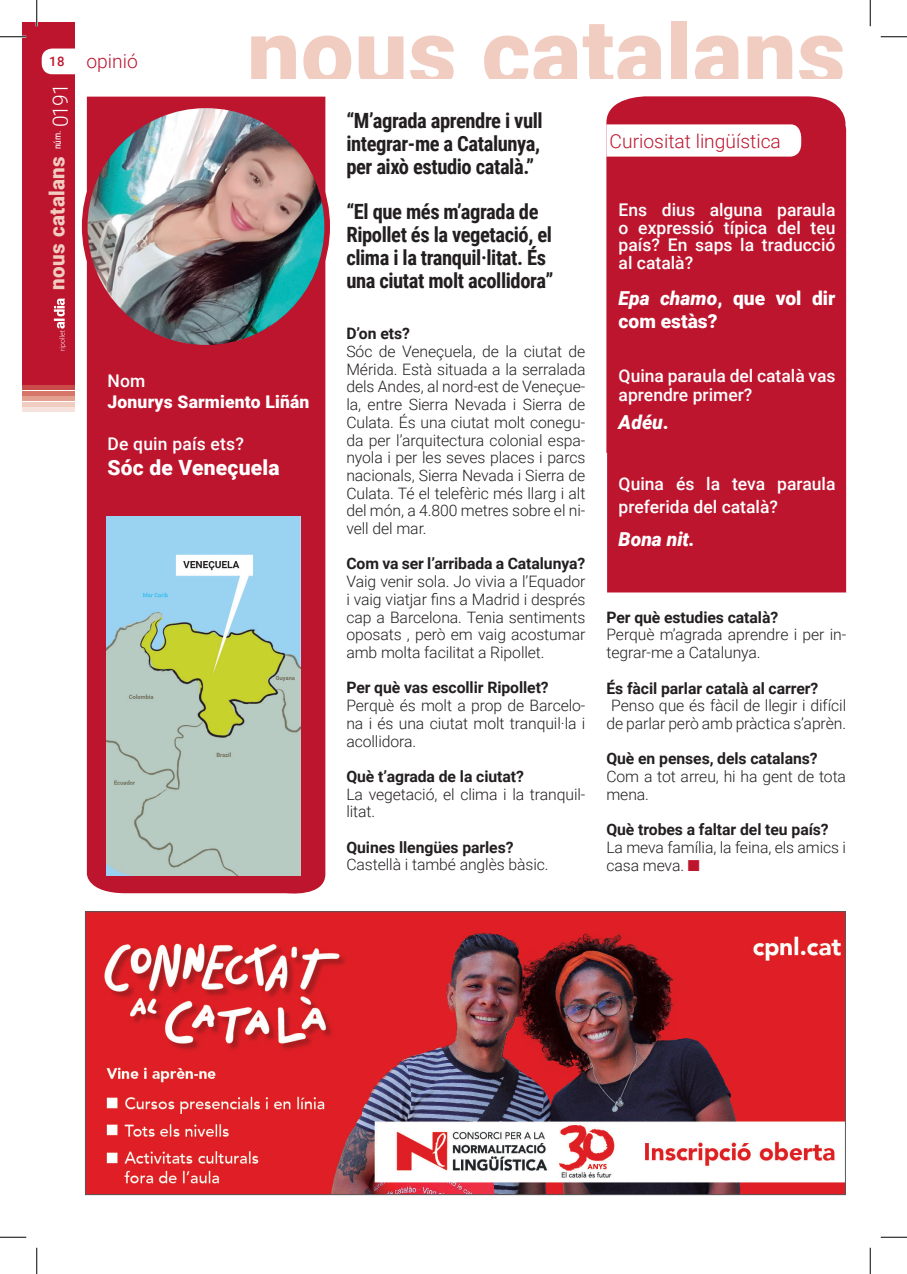
<style>
.page{position:relative;width:907px;height:1274px;background:#fff}
.page>*{position:absolute;margin:0;border:0;box-sizing:border-box;transform-origin:0 0}
.t1{font:900 93.8px "Roboto";letter-spacing:.01em;color:#f1ccc1}
.t2{font:700 21px/22.8px "Roboto Condensed";letter-spacing:-.02em;color:#231f20;text-align:justify}
.t3{font:900 21px "Roboto";letter-spacing:.01em;color:#fff}
.t4{font:900 21px "Roboto";letter-spacing:.02em;color:#f1ccc1}
.t5{font:300 19.25px "Roboto";color:#bd152e}
.t6{font:900 19.25px/22.8px "Roboto";color:#fff}
.t7{font:italic 900 19.25px "Roboto";color:#fff}
.t8{font:500 17.5px/17.5px "Roboto";color:#fff}
.t9{font:900 17.5px "Roboto";letter-spacing:.01em;color:#fff}
.t10{font:300 15.75px/17.7px "Roboto";letter-spacing:-.005em;color:#231f20}
.t11{font:700 15.75px "Roboto";letter-spacing:-.005em;color:#231f20}
.t12{font:500 13.12px "Roboto";color:#bd152e}
.t13{font:9.62px "Roboto Condensed";color:#fff}
.s1{font-family:"Roboto";font-weight:300;font-size:21px}
.s2{font-style:italic}
.s3{font-style:normal}
.s4{color:#bd152e}
</style>
<div class="page">
<div style="left:22px;top:22px;width:52px;height:363px;background:#bd152e"></div>
<div style="left:22px;top:385px;width:53px;height:5px;background:#c94c4a"></div>
<div style="left:22px;top:396px;width:53px;height:5px;background:#e39f90"></div>
<div style="left:22px;top:407px;width:53px;height:5px;background:#f6e3dd"></div>
<div style="left:22px;top:391px;width:53px;height:5px;background:#d57669"></div>
<div style="left:22px;top:402px;width:53px;height:5px;background:#f1ccc1"></div>
<div style="left:42px;top:49px;width:126px;height:25px;background:#fff;border-radius:10px"></div>
<svg style="left:54px;top:298px;width:12px;height:53px"></svg>
<svg style="left:87px;top:97px;width:238px;height:797px;fill:#bd152e"></svg>
<div style="left:606px;top:96px;width:240px;height:496px;background:#bd152e"></div>
<svg style="left:606px;top:124px;width:195px;height:33px"></svg>
<img style="left:87px;top:105px;width:239px;height:243px">
<div style="left:82px;top:102px;width:248px;height:249px;border:6px solid #bd152e;border-radius:50%"></div>
<img style="left:87px;top:913px;width:757px;height:280px">
<img style="left:107px;top:517px;width:193px;height:358px">
<hr style="left:0;top:36px;width:26px;height:2px;background:#fff">
<hr style="left:36px;top:0;width:2px;height:26px;background:#fff">
<svg style="left:0;top:36px;width:26px;height:1px"></svg>
<svg style="left:881px;top:36px;width:26px;height:1px"></svg>
<svg style="left:0;top:1237px;width:26px;height:1px"></svg>
<svg style="left:881px;top:1237px;width:26px;height:1px"></svg>
<svg style="left:36px;top:0;width:1px;height:26px"></svg>
<svg style="left:36px;top:1248px;width:1px;height:26px"></svg>
<svg style="left:870px;top:0;width:1px;height:26px"></svg>
<svg style="left:870px;top:1248px;width:1px;height:26px"></svg>
<p class="t12" style="left:49px;top:52px;width:17px">18</p>
<p class="t13" style="left:51px;top:149px;width:67px;rotate:-90deg">núm. <span class="s1">0191</span></p>
<h2 class="t4" style="left:42px;top:290px;width:135px;rotate:-90deg">nous catalans</h2>
<p class="t5" style="left:86px;top:47px;width:53px">opinió</p>
<h1 class="t1" style="left:247px;top:-13px;width:600px">nous catalans</h1>
<p class="t8" style="left:108px;top:371px;width:39px">Nom</p>
<p class="t9" style="left:108px;top:389px;width:203px">Jonurys Sarmiento Liñán</p>
<p class="t8" style="left:108px;top:434px;width:138px">De quin país ets?</p>
<h2 class="t3" style="left:108px;top:453px;width:173px">Sóc de Veneçuela</h2>
<h2 class="t2" style="left:346px;top:109px;width:198px">“M’agrada aprendre i vull integrar-me a Catalunya, per això estudio català.”</h2>
<h2 class="t2" style="left:346px;top:200px;width:209px;text-align:left">“El que més m’agrada de<br>Ripollet és la vegetació, el clima i la tranquil·litat. És una ciutat molt acollidora”</h2>
<p class="t11" style="left:346px;top:323px;width:65px">D’on ets?</p>
<p class="t10" style="left:346px;top:342px;width:241px;text-align:justify">Sóc de Veneçuela, de la ciutat de Mérida. Està situada a la serralada dels Andes, al nord-est de Veneçue&shy;la, entre Sierra Nevada i Sierra de Culata. És una ciutat molt conegu&shy;da per l’arquitectura colonial espa&shy;nyola i per les seves places i parcs nacionals, Sierra Nevada i Sierra de Culata. Té el telefèric més llarg i alt del món, a 4.800 metres sobre el ni&shy;vell del mar.</p>
<p class="t11" style="left:346px;top:553px;width:240px">Com va ser l’arribada a Catalunya?</p>
<p class="t10" style="left:346px;top:572px;width:241px;text-align:justify">Vaig venir sola. Jo vivia a l’Equador i vaig viatjar fins a Madrid i després cap a Barcelona. Tenia sentiments oposats , però em vaig acostumar amb molta facilitat a Ripollet.</p>
<p class="t11" style="left:346px;top:677px;width:204px">Per què vas escollir Ripollet?</p>
<p class="t10" style="left:346px;top:696px;width:241px;text-align:justify">Perquè és molt a prop de Barcelo&shy;na i és una ciutat molt tranquil·la i acollidora.</p>
<p class="t11" style="left:346px;top:765px;width:179px">Què t’agrada de la ciutat?</p>
<p class="t10" style="left:346px;top:785px;width:241px">La vegetació, el clima i la tranquil&shy;litat.</p>
<p class="t11" style="left:346px;top:836px;width:169px">Quines llengües parles?</p>
<p class="t10" style="left:346px;top:855px;width:204px">Castellà i també anglès bàsic.</p>
<p class="t5" style="left:610px;top:128px;width:173px">Curiositat lingüística</p>
<p class="t8" style="left:619px;top:200px;width:218px;text-align:justify">Ens dius alguna paraula o expressió típica del teu país? En saps la traducció al català?</p>
<p class="t6" style="left:619px;top:286px;width:218px"><span class="s2">Epa chamo</span>, que vol dir com estàs?</p>
<p class="t8" style="left:619px;top:365px;width:218px;line-height:19.2px">Quina paraula del català vas aprendre primer?</p>
<p class="t7" style="left:619px;top:408px;width:52px">Adéu<span class="s3">.</span></p>
<p class="t8" style="left:619px;top:472px;width:218px;line-height:22.8px">Quina és la teva paraula preferida del català?</p>
<p class="t7" style="left:619px;top:526px;width:78px">Bona nit.</p>
<p class="t11" style="left:606px;top:606px;width:173px">Per què estudies català?</p>
<p class="t10" style="left:606px;top:625px;width:241px">Perquè m’agrada aprendre i per in&shy;tegrar-me a Catalunya.</p>
<p class="t11" style="left:606px;top:677px;width:213px">És fàcil parlar català al carrer?</p>
<p class="t10" style="left:606px;top:696px;width:241px;text-align:center">Penso que és fàcil de llegir i difícil de parlar però amb pràctica s’aprèn.</p>
<p class="t11" style="left:606px;top:748px;width:213px">Què en penses, dels catalans?</p>
<p class="t10" style="left:606px;top:767px;width:241px">Com a tot arreu, hi ha gent de tota mena.</p>
<p class="t11" style="left:606px;top:819px;width:224px">Què trobes a faltar del teu país?</p>
<p class="t10" style="left:606px;top:838px;width:241px">La meva família, la feina, els amics i casa meva. <span class="s4">■</span></p>
</div>
